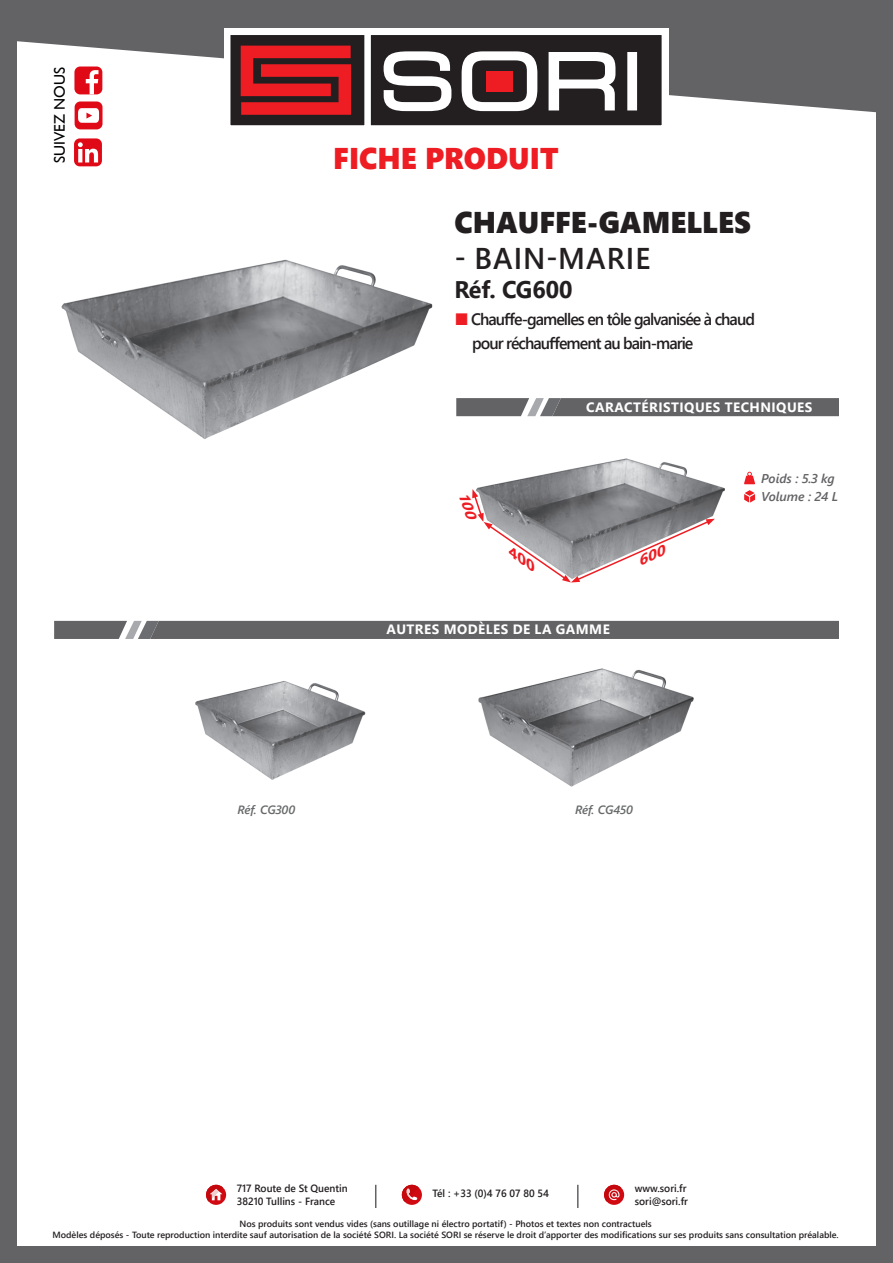
<style>
.page{position:relative;width:893px;height:1263px;background:#fff}
.page>*{position:absolute;margin:0;border:0;box-sizing:border-box;transform-origin:0 0}
.t1{font:30px "Segoe UI Black";color:#231f20}
.t2{font:30px "Segoe UI Black";color:#ee1d23}
.t3{font:600 30px "Segoe UI";letter-spacing:.035em;color:#231f20}
.t4{font:700 24px "Segoe UI";color:#231f20}
.t5{font:600 16.5px/24px "Segoe UI";letter-spacing:-.06em;color:#231f20}
.t6{font:15.45px "Gill Sans";color:#000}
.t7{font:700 13.5px "Segoe UI";letter-spacing:.035em;color:#fff}
.t8{font:italic 600 12.75px/18px "Segoe UI";color:#636366}
.t9{font:italic 600 12px "Segoe UI";color:#67696a}
.t10{font:600 10.5px/12.6px "Segoe UI";color:#231f20}
.t11{font:600 9px/11.6px "Segoe UI";color:#231f20;text-align:center}
.s1{color:#ee1d23}
</style>
<div class="page">
<svg style="left:17px;top:0;width:859px;height:114px;fill:#636366"></svg>
<div style="left:224px;top:28px;width:445px;height:104px;background:#fff"></div>
<div style="left:229px;top:34px;width:137px;height:93px;background:#231f20"></div>
<div style="left:228px;top:32px;width:139px;height:96px;border:3px solid #fff"></div>
<div style="left:369px;top:34px;width:294px;height:93px;background:#231f20"></div>
<div style="left:368px;top:32px;width:296px;height:96px;border:3px solid #fff"></div>
<svg style="left:383px;top:51px;width:69px;height:61px"></svg>
<svg style="left:461px;top:51px;width:77px;height:61px"></svg>
<svg style="left:548px;top:52px;width:68px;height:59px"></svg>
<div style="left:627px;top:52px;width:10px;height:58px;background:#fff;border:3px solid #fff"></div>
<div style="left:486px;top:71px;width:26px;height:21px;background:#ee1d23"></div>
<svg style="left:241px;top:46px;width:110px;height:69px"></svg>
<div style="left:0;top:0;width:17px;height:1263px;background:#636366"></div>
<div style="left:876px;top:0;width:17px;height:1263px;background:#636366"></div>
<div style="left:2px;top:1246px;width:891px;height:17px;background:#636366"></div>
<div style="left:75px;top:101px;width:28px;height:28px;background:#e00a17;border-radius:6px"></div>
<svg style="left:78px;top:108px;width:21px;height:15px"></svg>
<div style="left:74px;top:67px;width:28px;height:27px;background:#e00a17;border-radius:6px"></div>
<svg style="left:86px;top:70px;width:12px;height:24px"></svg>
<div style="left:74px;top:138px;width:28px;height:28px;background:#e00a17;border-radius:6px"></div>
<svg style="left:78px;top:142px;width:20px;height:20px"></svg>
<img style="left:195px;top:681px;width:171px;height:99px">
<img style="left:478px;top:668px;width:216px;height:119px">
<img style="left:469px;top:416px;width:273px;height:167px">
<img style="left:61px;top:259px;width:372px;height:180px">
<div style="left:206px;top:1185px;width:20px;height:20px;background:#d10a12;border-radius:50%"></div>
<svg style="left:206px;top:1185px;width:17px;height:17px"></svg>
<svg style="left:402px;top:1185px;width:20px;height:20px"></svg>
<svg style="left:402px;top:1185px;width:17px;height:17px"></svg>
<div style="left:604px;top:1185px;width:20px;height:20px;background:#d10a12;border-radius:50%"></div>
<svg style="left:604px;top:1185px;width:17px;height:17px"></svg>
<svg style="left:375px;top:1185px;width:1px;height:23px"></svg>
<hr style="left:577px;top:1185px;width:2px;height:23px;background:#636366">
<svg style="left:456px;top:398px;width:383px;height:18px;background:#6a6a6d"></svg>
<svg style="left:744px;top:472px;width:11px;height:12px"></svg>
<svg style="left:744px;top:490px;width:11px;height:13px"></svg>
<div style="left:54px;top:621px;width:785px;height:18px;background:#636366"></div>
<svg style="left:469px;top:489px;width:246px;height:93px"></svg>
<h3 class="t6" style="left:51px;top:163px;width:97px;rotate:-90deg">SUIVEZ NOUS</h3>
<h1 class="t2" style="left:333px;top:136px;width:227px">FICHE PRODUIT</h1>
<h1 class="t1" style="left:454px;top:201px;width:298px">CHAUFFE-GAMELLES</h1>
<h1 class="t3" style="left:454px;top:230px;width:198px">- BAIN-MARIE</h1>
<h2 class="t4" style="left:454px;top:267px;width:120px">Réf. CG600</h2>
<h3 class="t5" style="left:472px;top:306px;width:284px;text-indent:-17px"><span class="s1">■</span> Chauffe-gamelles en tôle galvanisée à chaud pour réchauffement au bain-marie</h3>
<h3 class="t7" style="left:586px;top:394px;width:228px">CARACTÉRISTIQUES TECHNIQUES</h3>
<h3 class="t7" style="left:387px;top:617px;width:225px">AUTRES MODÈLES DE LA GAMME</h3>
<h3 class="t9" style="left:237px;top:799px;width:59px">Réf. CG300</h3>
<h3 class="t9" style="left:575px;top:799px;width:59px">Réf. CG450</h3>
<h3 class="t8" style="left:761px;top:468px;width:78px">Poids : 5.3 kg<br>Volume : 24 L</h3>
<p class="t10" style="left:237px;top:1181px;width:113px">717 Route de St Quentin<br>38210 Tullins - France</p>
<p class="t10" style="left:635px;top:1181px;width:55px">www.sori.fr sori@sori.fr</p>
<p class="t10" style="left:433px;top:1186px;width:118px">Tél : +33 (0)4 76 07 80 54</p>
<p class="t11" style="left:53px;top:1217px;width:788px">Nos produits sont vendus vides (sans outillage ni électro portatif) - Photos et textes non contractuels<br>Modèles déposés - Toute reproduction interdite sauf autorisation de la société SORI. La société SORI se réserve le droit d’apporter des modifications sur ses produits sans consultation préalable.</p>
</div>
